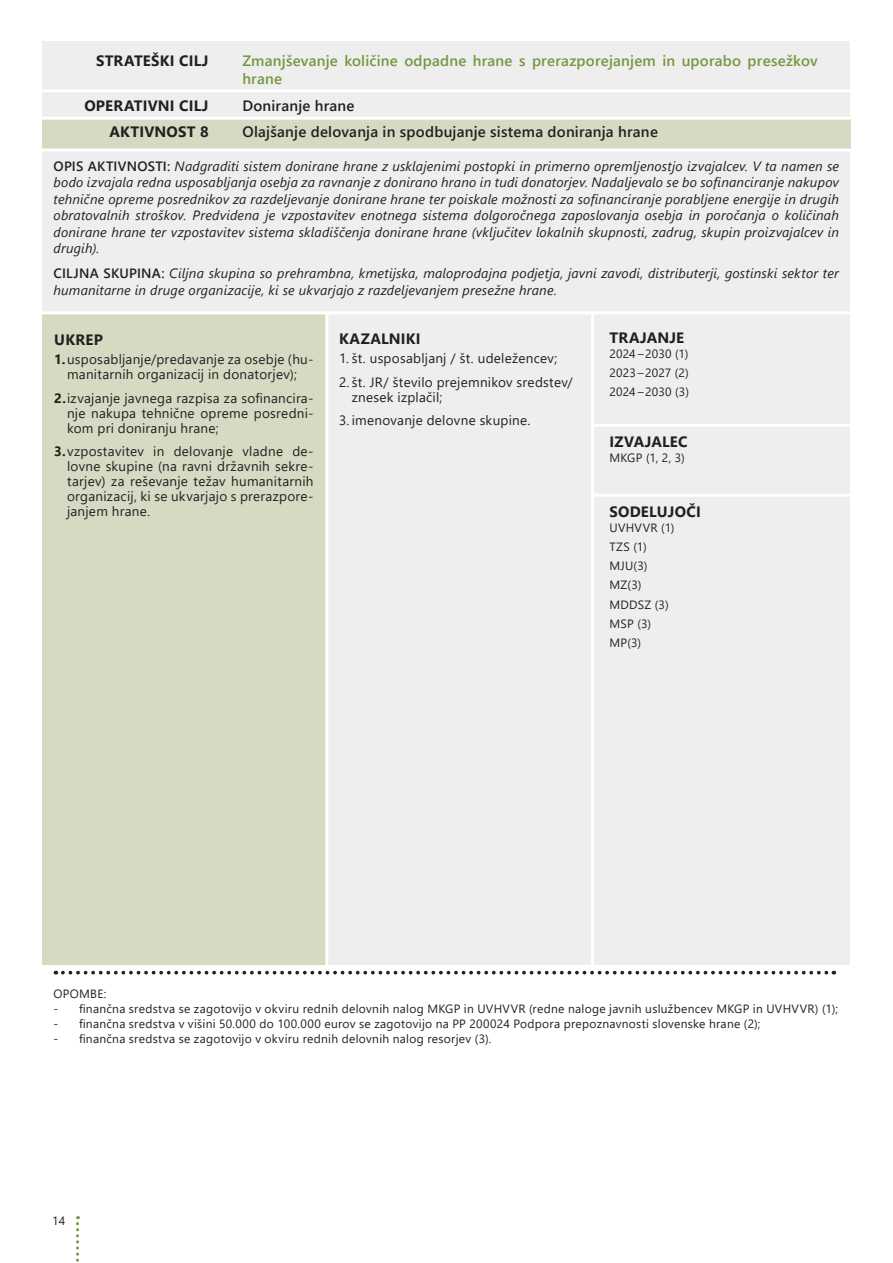
<style>
.page{position:relative;width:893px;height:1263px;background:#fff}
.page>*{position:absolute;margin:0;border:0;box-sizing:border-box;transform-origin:0 0}
.t1{font:700 15px "Segoe UI";letter-spacing:.015em;color:#231f20}
.TEKSTI_zavržki{font:600 15px/18px "Segoe UI";letter-spacing:.015em;color:#75973f}
.TEKSTI_zavržki-2{font:600 15px "Segoe UI";letter-spacing:.015em;color:#231f20}
.t2{font:italic 13.5px/16.5px "Segoe UI";letter-spacing:.015em;color:#231f20;text-align:justify}
.TEKSTI_zavržki-3{font:13.5px/15px "Segoe UI";letter-spacing:.02em;color:#231f20;text-align:justify}
.TEKSTI_zavržki-4{font:12px "Segoe UI";letter-spacing:.025em;color:#231f20}
.s1{font-weight:600;font-style:normal}
.s2{font-weight:700}
</style>
<div class="page">
<svg style="left:76px;top:1216px;width:3px;height:46px"></svg>
<div style="left:43px;top:41px;width:807px;height:924px;background:#eee"></div>
<div style="left:42px;top:119px;width:809px;height:29px;background:#d5dac3"></div>
<div style="left:43px;top:314px;width:283px;height:651px;background:#d5dac3"></div>
<hr style="left:593px;top:424px;width:260px;height:3px;background:#fff">
<hr style="left:594px;top:494px;width:259px;height:3px;background:#fff">
<svg style="left:63px;top:971px;width:771px;height:3px"></svg>
<hr style="left:40px;top:148px;width:810px;height:3px;background:#fff">
<hr style="left:40px;top:311px;width:810px;height:3px;background:#fff">
<hr style="left:40px;top:89px;width:810px;height:3px;background:#fff">
<hr style="left:40px;top:117px;width:810px;height:3px;background:#fff">
<hr style="left:325px;top:313px;width:3px;height:652px;background:#fff">
<hr style="left:591px;top:313px;width:3px;height:652px;background:#fff">
<p class="t1" style="left:96px;top:47px;width:114px">STRATEŠKI CILJ</p>
<p class="t1" style="left:84px;top:91px;width:126px">OPERATIVNI CILJ</p>
<p class="t1" style="left:109px;top:118px;width:101px">AKTIVNOST 8</p>
<p class="TEKSTI_zavržki" style="left:242px;top:50px;width:577px">Zmanjševanje količine odpadne hrane s prerazporejanjem in uporabo presežkov hrane</p>
<p class="TEKSTI_zavržki-2" style="left:242px;top:91px;width:114px">Doniranje hrane</p>
<p class="TEKSTI_zavržki-2" style="left:242px;top:118px;width:417px">Olajšanje delovanja in spodbujanje sistema doniranja hrane</p>
<p class="t2" style="left:54px;top:155px;width:787px"><span class="s1">OPIS AKTIVNOSTI:</span> Nadgraditi sistem donirane hrane z usklajenimi postopki in primerno opremljenostjo izvajalcev. V ta namen se bodo izvajala redna usposabljanja osebja za ravnanje z donirano hrano in tudi donatorjev. Nadaljevalo se bo sofinanciranje nakupov tehnične opreme posrednikov za razdeljevanje donirane hrane ter poiskale možnosti za sofinanciranje porabljene energije in drugih obratovalnih stroškov. Predvidena je vzpostavitev enotnega sistema dolgoročnega zaposlovanja osebja in poročanja o količinah donirane hrane ter vzpostavitev sistema skladiščenja donirane hrane (vključitev lokalnih skupnosti, zadrug, skupin proizvajalcev in drugih).</p>
<p class="t2" style="left:54px;top:263px;width:787px"><span class="s1">CILJNA SKUPINA:</span> Ciljna skupina so prehrambna, kmetijska, maloprodajna podjetja, javni zavodi, distributerji, gostinski sektor ter humanitarne in druge organizacije, ki se ukvarjajo z razdeljevanjem presežne hrane.</p>
<p class="t1" style="left:54px;top:326px;width:50px">UKREP</p>
<p class="TEKSTI_zavržki-3" style="left:54px;top:351px;width:261px;text-align:center"><span class="s2">1.</span>usposabljanje/predavanje za osebje (hu&shy;manitarnih organizacij in donatorjev);</p>
<p class="TEKSTI_zavržki-3" style="left:67px;top:389px;width:248px;text-indent:-13px"><span class="s2">2.</span>izvajanje javnega razpisa za sofinancira&shy;nje nakupa tehnične opreme posredni&shy;kom pri doniranju hrane;</p>
<p class="TEKSTI_zavržki-3" style="left:67px;top:443px;width:248px;text-indent:-13px"><span class="s2">3.</span>vzpostavitev in delovanje vladne de&shy;lovne skupine (na ravni državnih sekre&shy;tarjev) za reševanje težav humanitarnih organizacij, ki se ukvarjajo s prerazpore&shy;janjem hrane.</p>
<p class="t1" style="left:339px;top:324px;width:83px">KAZALNIKI</p>
<p class="TEKSTI_zavržki-3" style="left:339px;top:350px;width:220px">1. št. usposabljanj / št. udeležencev;</p>
<p class="TEKSTI_zavržki-3" style="left:352px;top:373px;width:223px;text-indent:-13px">2. št. JR/ število prejemnikov sredstev/ znesek izplačil;</p>
<p class="TEKSTI_zavržki-3" style="left:339px;top:412px;width:193px">3. imenovanje delovne skupine.</p>
<p class="t1" style="left:609px;top:323px;width:76px">TRAJANJE</p>
<p class="TEKSTI_zavržki-4" style="left:609px;top:342px;width:80px">2024 –2030 (1)</p>
<p class="TEKSTI_zavržki-4" style="left:609px;top:361px;width:81px">2023 –2027 (2)</p>
<p class="TEKSTI_zavržki-4" style="left:609px;top:381px;width:81px">2024 –2030 (3)</p>
<p class="t1" style="left:609px;top:428px;width:79px">IZVAJALEC</p>
<p class="TEKSTI_zavržki-4" style="left:609px;top:447px;width:77px">MKGP (1, 2, 3)</p>
<p class="t1" style="left:609px;top:497px;width:93px">SODELUJOČI</p>
<p class="TEKSTI_zavržki-4" style="left:609px;top:516px;width:67px">UVHVVR (1)</p>
<p class="TEKSTI_zavržki-4" style="left:609px;top:535px;width:39px">TZS (1)</p>
<p class="TEKSTI_zavržki-4" style="left:609px;top:554px;width:39px">MJU(3)</p>
<p class="TEKSTI_zavržki-4" style="left:609px;top:574px;width:33px">MZ(3)</p>
<p class="TEKSTI_zavržki-4" style="left:609px;top:593px;width:61px">MDDSZ (3)</p>
<p class="TEKSTI_zavržki-4" style="left:609px;top:612px;width:43px">MSP (3)</p>
<p class="TEKSTI_zavržki-4" style="left:609px;top:631px;width:33px">MP(3)</p>
<p class="TEKSTI_zavržki-4" style="left:54px;top:982px;width:54px">OPOMBE:</p>
<p class="TEKSTI_zavržki-4" style="left:54px;top:997px;width:786px">- finančna sredstva se zagotovijo v okviru rednih delovnih nalog MKGP in UVHVVR (redne naloge javnih uslužbencev MKGP in UVHVVR) (1);</p>
<p class="TEKSTI_zavržki-4" style="left:54px;top:1012px;width:708px">- finančna sredstva v višini 50.000 do 100.000 eurov se zagotovijo na PP 200024 Podpora prepoznavnosti slovenske hrane (2);</p>
<p class="TEKSTI_zavržki-4" style="left:54px;top:1027px;width:439px">- finančna sredstva se zagotovijo v okviru rednih delovnih nalog resorjev (3).</p>
<p class="TEKSTI_zavržki-4" style="left:52px;top:1209px;width:14px">14</p>
</div>
